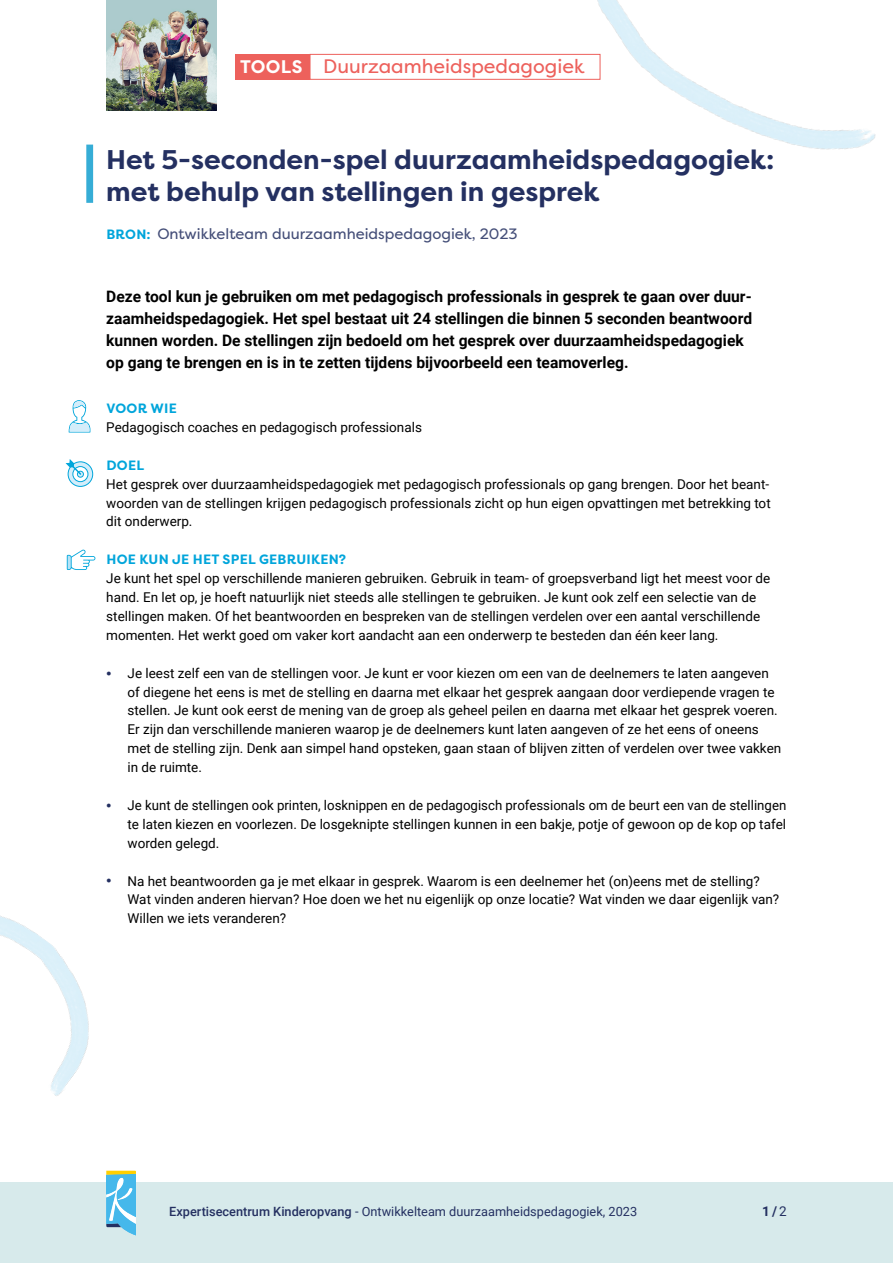
<style>
.page{position:relative;width:893px;height:1263px;background:#fff}
.page>*{position:absolute;margin:0;border:0;box-sizing:border-box;transform-origin:0 0}
.t1{font:700 27px/32.4px "Filson Pro";color:#243061}
.t2{font:19.5px "Filson Pro";color:#ed615c}
.t3{font:700 15.75px/21.8px "Roboto";color:#000}
.t4{font:15px "Filson Pro";color:#444e78}
.t5{font:13.5px/18.9px "Roboto";color:#000}
.t6{font:700 13.5px "Filson Pro";letter-spacing:.02em;color:#00a5db}
.t7{font:700 13.5px "Roboto";color:#243061}
.t8{font:12.75px "Roboto";color:#243061}
.s1{font-weight:700;font-size:18.15px;color:#fff}
.s2{font-weight:700;font-size:13.5px;color:#00a5db}
.s3{font-family:"Filson Pro";font-weight:800;color:#243061}
.s4{font-weight:500}
.s5{font-weight:400}
</style>
<div class="page">
<div style="left:0;top:1182px;width:893px;height:81px;background:#d7eaeb"></div>
<img style="left:0;top:915px;width:136px;height:321px">
<svg style="left:106px;top:1171px;width:30px;height:64px;background:#79c6df"></svg>
<img style="left:106px;top:0;width:111px;height:111px">
<div style="left:235px;top:54px;width:75px;height:26px;background:#ed615c"></div>
<div style="left:310px;top:54px;width:290px;height:26px;border:1px solid #ed615c"></div>
<img style="left:545px;top:0;width:331px;height:150px">
<div style="left:86px;top:145px;width:7px;height:58px;background:#36add6"></div>
<svg style="left:69px;top:400px;width:21px;height:32px"></svg>
<svg style="left:67px;top:549px;width:28px;height:21px"></svg>
<svg style="left:66px;top:459px;width:28px;height:28px"></svg>
<h2 class="t2" style="left:240px;top:53px;width:346px"><span class="s1">TOOLS</span> Duurzaamheidspedagogiek</h2>
<h1 class="t1" style="left:106px;top:143px;width:670px">Het 5-seconden-spel duurzaamheidspedagogiek: met behulp van stellingen in gesprek</h1>
<p class="t4" style="left:106px;top:223px;width:413px"><span class="s2">BRON:</span> Ontwikkelteam duurzaamheidspedagogiek, 2023</p>
<p class="t3" style="left:106px;top:285px;width:647px">Deze tool kun je gebruiken om met pedagogisch professionals in gesprek te gaan over duur&shy;zaamheidspedagogiek. Het spel bestaat uit 24 stellingen die binnen 5 seconden beantwoord kunnen worden. De stellingen zijn bedoeld om het gesprek over duurzaamheidspedagogiek op gang te brengen en is in te zetten tijdens bijvoorbeeld een teamoverleg.</p>
<p class="t6" style="left:106px;top:400px;width:72px">VOOR WIE</p>
<p class="t5" style="left:106px;top:417px;width:317px">Pedagogisch coaches en pedagogisch professionals</p>
<p class="t6" style="left:106px;top:456px;width:39px">DOEL</p>
<p class="t5" style="left:106px;top:474px;width:666px;text-align:justify">Het gesprek over duurzaamheidspedagogiek met pedagogisch professionals op gang brengen. Door het beant&shy;woorden van de stellingen krijgen pedagogisch professionals zicht op hun eigen opvattingen met betrekking tot dit onderwerp.</p>
<p class="t6" style="left:106px;top:551px;width:241px">HOE KUN JE HET SPEL GEBRUIKEN?</p>
<p class="t5" style="left:106px;top:568px;width:665px">Je kunt het spel op verschillende manieren gebruiken. Gebruik in team- of groepsverband ligt het meest voor de hand. En let op, je hoeft natuurlijk niet steeds alle stellingen te gebruiken. Je kunt ook zelf een selectie van de stellingen maken. Of het beantwoorden en bespreken van de stellingen verdelen over een aantal verschillende momenten. Het werkt goed om vaker kort aandacht aan een onderwerp te besteden dan één keer lang.</p>
<p class="t5" style="left:128px;top:663px;width:655px;text-indent:-21px"><span class="s3">•</span> Je leest zelf een van de stellingen voor. Je kunt er voor kiezen om een van de deelnemers te laten aangeven of diegene het eens is met de stelling en daarna met elkaar het gesprek aangaan door verdiepende vragen te stellen. Je kunt ook eerst de mening van de groep als geheel peilen en daarna met elkaar het gesprek voeren.<br>Er zijn dan verschillende manieren waarop je de deelnemers kunt laten aangeven of ze het eens of oneens met de stelling zijn. Denk aan simpel hand opsteken, gaan staan of blijven zitten of verdelen over twee vakken in de ruimte.</p>
<p class="t5" style="left:128px;top:795px;width:660px;text-align:justify;text-indent:-21px"><span class="s3">•</span> Je kunt de stellingen ook printen, losknippen en de pedagogisch professionals om de beurt een van de stellingen te laten kiezen en voorlezen. De losgeknipte stellingen kunnen in een bakje, potje of gewoon op de kop op tafel worden gelegd.</p>
<p class="t5" style="left:128px;top:871px;width:653px;text-indent:-21px"><span class="s3">•</span> Na het beantwoorden ga je met elkaar in gesprek. Waarom is een deelnemer het (on)eens met de stelling?<br>Wat vinden anderen hiervan? Hoe doen we het nu eigenlijk op onze locatie? Wat vinden we daar eigenlijk van?<br>Willen we iets veranderen?</p>
<p class="t8" style="left:169px;top:1203px;width:469px"><span class="s4">Expertisecentrum Kinderopvang</span> - Ontwikkelteam duurzaamheidspedagogiek, 2023</p>
<p class="t7" style="left:762px;top:1202px;width:26px">1 / <span class="s5">2</span></p>
</div>
